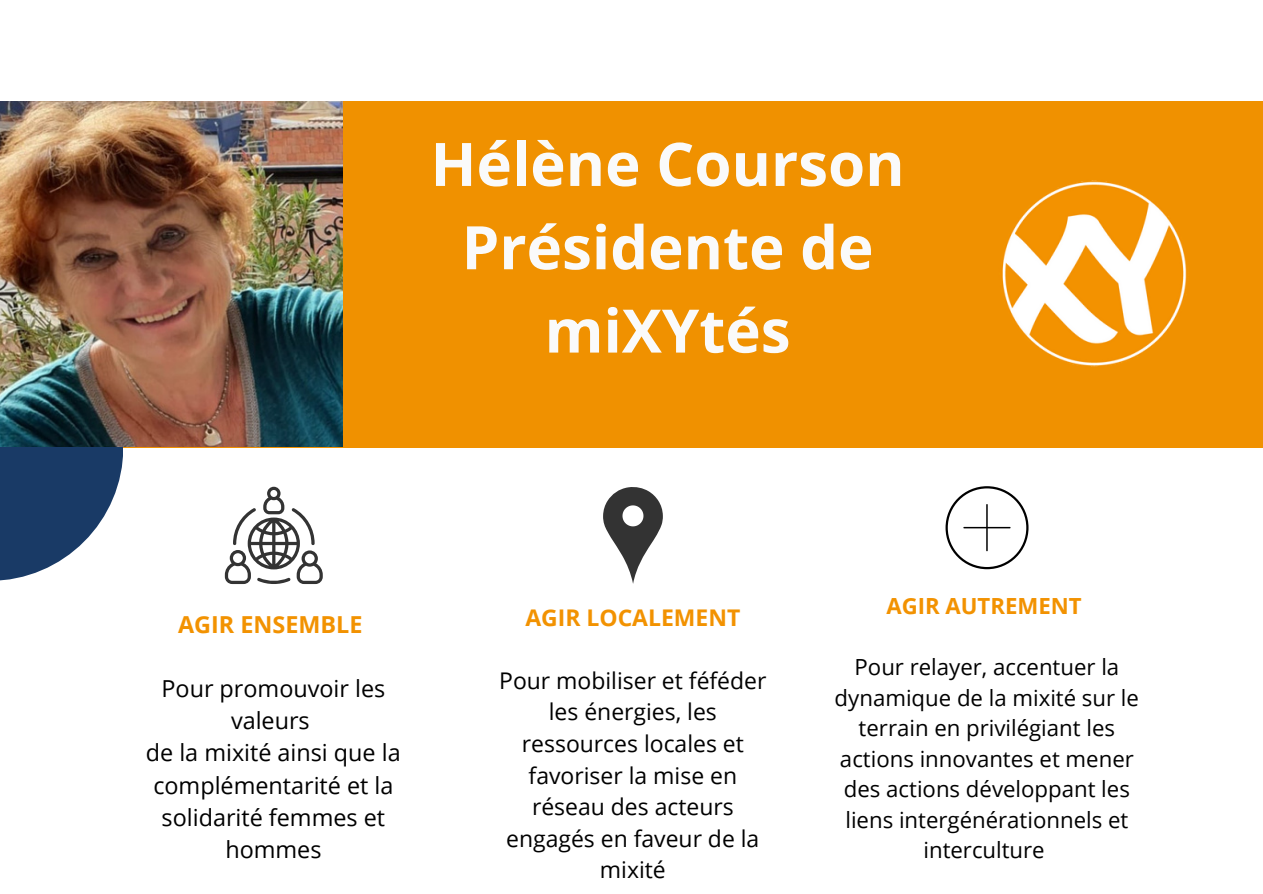
<style>
.page{position:relative;width:1263px;height:894px;background:#fff}
.page>*{position:absolute;margin:0;border:0;box-sizing:border-box;transform-origin:0 0}
.t1{font:700 60px/83.2px "Open Sans";color:#fafafa;text-align:center}
.t2{font:23.4px/32.1px "Open Sans";color:#000;text-align:center}
.t3{font:700 23.4px "Open Sans";color:#f29201}
.t4{font:22.95px/31.5px "Open Sans";color:#000;text-align:center}
.t5{font:700 22.95px "Open Sans";color:#f29201}
.t6{font:22.2px/30.5px "Open Sans";color:#000;text-align:center}
.t7{font:700 22.2px "Open Sans";color:#f29201}
</style>
<div class="page">
<div style="left:123px;top:101px;width:1140px;height:346px;background:#f09100"></div>
<svg style="left:945px;top:486px;width:83px;height:83px"></svg>
<svg style="left:225px;top:486px;width:98px;height:98px"></svg>
<svg style="left:603px;top:487px;width:60px;height:96px"></svg>
<svg style="left:0;top:446px;width:123px;height:134px;fill:#193a66"></svg>
<img style="left:0;top:101px;width:343px;height:345px">
<img style="left:992px;top:163px;width:202px;height:222px">
<p class="t1" style="left:431px;top:121px;width:475px">Hélène Courson<br>Présidente de miXYtés</p>
<p class="t3" style="left:178px;top:607px;width:186px">AGIR ENSEMBLE</p>
<p class="t2" style="left:161px;top:671px;width:225px">Pour promouvoir les valeurs</p>
<h2 class="t2" style="left:146px;top:736px;width:256px">de la mixité ainsi que la complémentarité et la solidarité femmes et hommes</h2>
<p class="t5" style="left:525px;top:601px;width:216px">AGIR LOCALEMENT</p>
<p class="t4" style="left:499px;top:664px;width:269px">Pour mobiliser et féféder les énergies, les ressources locales et favoriser la mise en réseau des acteurs engagés en faveur de la mixité</p>
<p class="t7" style="left:886px;top:590px;width:197px">AGIR AUTREMENT</p>
<h1 class="t6" style="left:835px;top:651px;width:306px">Pour relayer, accentuer la dynamique de la mixité sur le terrain en privilégiant les actions innovantes et mener des actions développant les liens intergénérationnels et interculture</h1>
</div>
